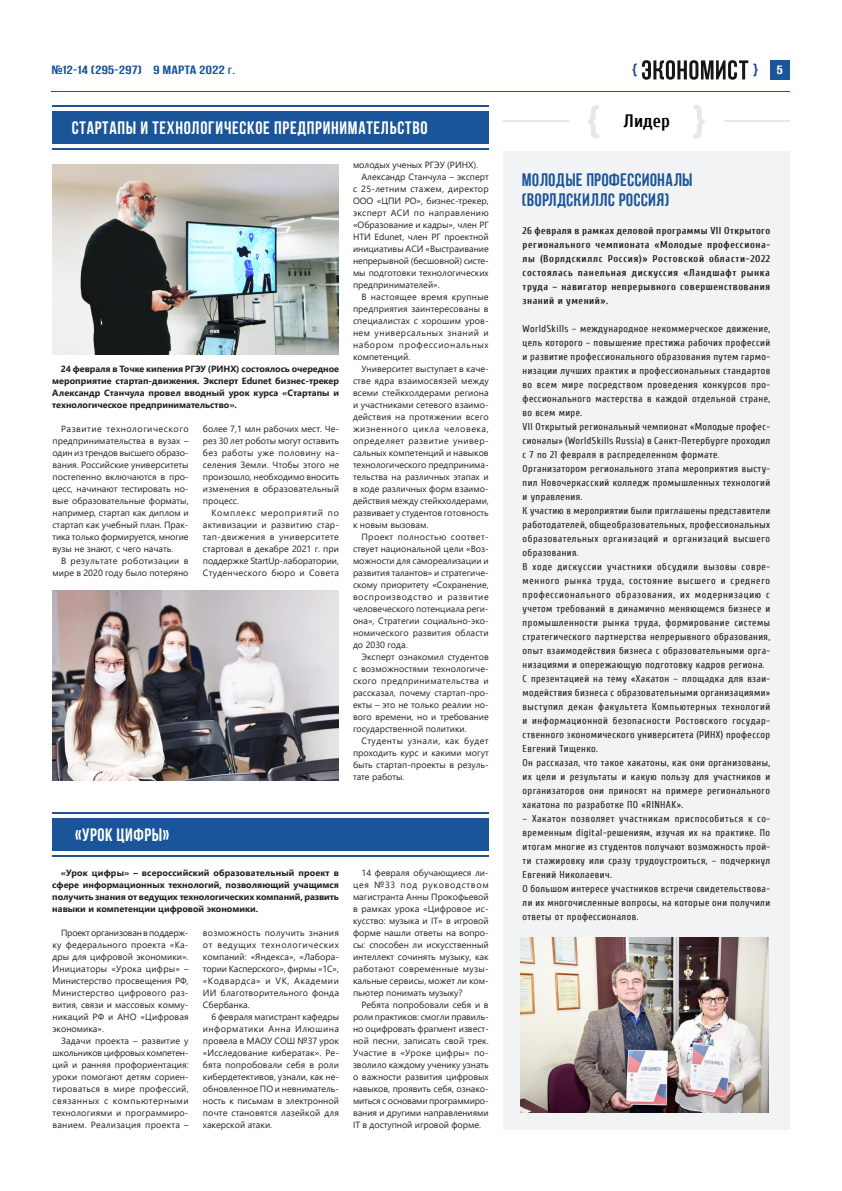
<style>
.page{position:relative;width:842px;height:1191px;background:#fff}
.page>*{position:absolute;margin:0;border:0;box-sizing:border-box;transform-origin:0 0}
.Заголовок{font:700 18px "Bebas Neue";letter-spacing:.04em;color:#fff}
.Заголовок-2{font:18px "AA Bebas Neue";letter-spacing:.04em;color:#1a5599}
.Заголовок-3{font:700 18px "Cuprum";color:#000}
.t1{font:12px "AA Bebas Neue";letter-spacing:.025em;color:#1a5599;scale:1.33 1}
.t2{font:12px "AA Bebas Neue";color:#fff;scale:1.33 1}
.Заголовок-4{font:10px/14px "Cuprum";letter-spacing:.04em;color:#231f20;text-align:justify}
.Заголовок-5{font:700 10px/14px "Cuprum";letter-spacing:.05em;color:#231f20;text-align:justify}
.Заголовок-6{font:9px/12px "Segoe UI";color:#231f20;text-align:justify}
.Заголовок-7{font:700 9px/12px "Segoe UI";color:#231f20;text-align:justify}
.s1{font-size:9px}
</style>
<div class="page">
<div style="left:770px;top:60px;width:20px;height:20px;background:#1a5599"></div>
<svg style="left:632px;top:60px;width:126px;height:20px"></svg>
<hr style="left:52px;top:91px;width:738px;height:1px;background:#1a5599">
<div style="left:503px;top:152px;width:286px;height:977px;background:#f2f3f4"></div>
<img style="left:52px;top:164px;width:287px;height:190px">
<img style="left:52px;top:590px;width:287px;height:191px">
<svg style="left:588px;top:105px;width:11px;height:33px"></svg>
<svg style="left:693px;top:105px;width:11px;height:33px"></svg>
<hr style="left:724px;top:120px;width:65px;height:2px;background:#e6e7e9">
<hr style="left:503px;top:120px;width:65px;height:2px;background:#e6e7e9">
<div style="left:53px;top:111px;width:436px;height:32px;background:#1a5599"></div>
<div style="left:53px;top:818px;width:436px;height:32px;background:#1a5599"></div>
<hr style="left:53px;top:105px;width:436px;height:1px;background:#1a5599">
<hr style="left:53px;top:812px;width:436px;height:1px;background:#1a5599">
<hr style="left:53px;top:148px;width:436px;height:1px;background:#1a5599">
<hr style="left:53px;top:855px;width:436px;height:1px;background:#1a5599">
<img style="left:520px;top:937px;width:248px;height:175px">
<h2 class="t1" style="left:52px;top:63px;width:139px">№12-14 (295-297) 9 марта 2022 <span class="s1">г</span>.</h2>
<h2 class="t2" style="left:777px;top:63px;width:6px">5</h2>
<p class="Заголовок" style="left:72px;top:118px;width:357px">Стартапы и технологическое предпринимательство</p>
<p class="Заголовок-7" style="left:52px;top:362px;width:288px;text-indent:9px">24 февраля в Точке кипения РГЭУ (РИНХ) состоялось очередное мероприятие стартап-движения. Эксперт Edunet бизнес-трекер Александр Станчула провел вводный урок курса «Стартапы и технологическое предпринимательство».</p>
<p class="Заголовок-6" style="left:52px;top:422px;width:138px;text-indent:9px">Развитие технологического предпринимательства в вузах – один из трендов высшего образо&shy;вания. Российские университеты постепенно включаются в про&shy;цесс, начинают тестировать но&shy;вые образовательные форматы, например, стартап как диплом и стартап как учебный план. Прак&shy;тика только формируется, многие вузы не знают, с чего начать.</p>
<p class="Заголовок-6" style="left:52px;top:554px;width:138px;text-align:right">В результате роботизации в мире в 2020 году было потеряно</p>
<p class="Заголовок-6" style="left:203px;top:422px;width:138px">более 7,1 млн рабочих мест. Че&shy;рез 30 лет роботы могут оставить без работы уже половину на&shy;селения Земли. Чтобы этого не произошло, необходимо вносить изменения в образовательный процесс.</p>
<p class="Заголовок-6" style="left:203px;top:506px;width:138px;text-indent:9px">Комплекс мероприятий по активизации и развитию стар&shy;тап-движения в университете стартовал в декабре 2021 г. при поддержке StartUp-лаборатории, Студенческого бюро и Совета</p>
<p class="Заголовок-6" style="left:353px;top:158px;width:127px">молодых ученых РГЭУ (РИНХ).</p>
<p class="Заголовок-6" style="left:353px;top:170px;width:137px;text-indent:9px">Александр Станчула – эксперт с 25-летним стажем, директор ООО «ЦПИ РО», бизнес-трекер, эксперт АСИ по направлению «Образование и кадры», член РГ НТИ Edunet, член РГ проектной инициативы АСИ «Выстраивание непрерывной (бесшовной) систе&shy;мы подготовки технологических предпринимателей».</p>
<p class="Заголовок-6" style="left:353px;top:290px;width:137px;text-indent:9px">В настоящее время крупные предприятия заинтересованы в специалистах с хорошим уров&shy;нем универсальных знаний и набором профессиональных компетенций.</p>
<p class="Заголовок-6" style="left:353px;top:362px;width:137px;text-indent:9px">Университет выступает в каче&shy;стве ядра взаимосвязей между всеми стейкхолдерами региона и участниками сетевого взаимо&shy;действия на протяжении всего жизненного цикла человека, определяет развитие универ&shy;сальных компетенций и навыков технологического предпринима&shy;тельства на различных этапах и в ходе различных форм взаимо&shy;действия между стейкхолдерами, развивает у студентов готовность к новым вызовам.</p>
<p class="Заголовок-6" style="left:353px;top:530px;width:137px;text-indent:9px">Проект полностью соответ&shy;ствует национальной цели «Воз&shy;можности для самореализации и развития талантов» и стратегиче&shy;скому приоритету «Сохранение, воспроизводство и развитие человеческого потенциала реги&shy;она», Стратегии социально-эко&shy;номического развития области до 2030 года.</p>
<p class="Заголовок-6" style="left:353px;top:650px;width:137px;text-indent:9px">Эксперт ознакомил студентов с возможностями технологиче&shy;ского предпринимательства и рассказал, почему стартап-про&shy;екты – это не только реалии но&shy;вого времени, но и требование государственной политики.</p>
<p class="Заголовок-6" style="left:353px;top:734px;width:137px;text-indent:9px">Студенты узнали, как будет проходить курс и какими могут быть стартап-проекты в резуль&shy;тате работы.</p>
<p class="Заголовок" style="left:75px;top:825px;width:95px">«УРОК ЦИФРЫ»</p>
<p class="Заголовок-7" style="left:52px;top:866px;width:288px;text-indent:9px">«Урок цифры» – всероссийский образовательный проект в сфере информационных технологий, позволяющий учащимся получить знания от ведущих технологических компаний, развить навыки и компетенции цифровой экономики.</p>
<p class="Заголовок-6" style="left:52px;top:926px;width:138px;text-indent:9px">Проект организован в поддерж&shy;ку федерального проекта «Ка&shy;дры для цифровой экономики».<br>Инициаторы «Урока цифры» – Министерство просвещения РФ, Министерство цифрового раз&shy;вития, связи и массовых комму&shy;никаций РФ и АНО «Цифровая экономика».</p>
<p class="Заголовок-6" style="left:52px;top:1034px;width:138px;text-indent:9px">Задачи проекта – развитие у школьников цифровых компетен&shy;ций и ранняя профориентация: уроки помогают детям сориен&shy;тироваться в мире профессий, связанных с компьютерными технологиями и программиро&shy;ванием. Реализация проекта –</p>
<p class="Заголовок-6" style="left:203px;top:926px;width:138px">возможность получить знания от ведущих технологических компаний: «Яндекса», «Лабора&shy;тории Касперского», фирмы «1С», «Кодвардса» и VK, Академии ИИ благотворительного фонда Сбербанка.</p>
<p class="Заголовок-6" style="left:203px;top:1010px;width:138px;text-indent:9px">6 февраля магистрант кафедры информатики Анна Илюшина провела в МАОУ СОШ №37 урок «Исследование кибератак». Ре&shy;бята попробовали себя в роли кибердетективов, узнали, как не&shy;обновленное ПО и невниматель&shy;ность к письмам в электронной почте становятся лазейкой для хакерской атаки.</p>
<p class="Заголовок-6" style="left:353px;top:866px;width:137px;text-indent:9px">14 февраля обучающиеся ли&shy;цея №33 под руководством магистранта Анны Прокофьевой в рамках урока «Цифровое ис&shy;кусство: музыка и IT» в игровой форме нашли ответы на вопро&shy;сы: способен ли искусственный интеллект сочинять музыку, как работают современные музы&shy;кальные сервисы, может ли ком&shy;пьютер понимать музыку?</p>
<p class="Заголовок-6" style="left:353px;top:998px;width:137px;text-indent:9px">Ребята попробовали себя и в роли практиков: смогли правиль&shy;но оцифровать фрагмент извест&shy;ной песни, записать свой трек.<br>Участие в «Уроке цифры» по&shy;зволило каждому ученику узнать о важности развития цифровых навыков, проявить себя, ознако&shy;миться с основами программиро&shy;вания и другими направлениями IT в доступной игровой форме.</p>
<p class="Заголовок-3" style="left:624px;top:111px;width:47px">Лидер</p>
<p class="Заголовок-2" style="left:522px;top:170px;width:171px">МОЛОДЫЕ ПРОФЕССИОНАЛЫ</p>
<p class="Заголовок-2" style="left:522px;top:190px;width:148px">(ВОРЛДСКИЛЛС РОССИЯ)</p>
<p class="Заголовок-5" style="left:523px;top:223px;width:249px">26 февраля в рамках деловой программы VII Открытого регионального чемпионата «Молодые профессиона&shy;лы (Ворлдскиллс Россия)» Ростовской области-2022 состоялась панельная дискуссия «Ландшафт рынка труда – навигатор непрерывного совершенствования знаний и умений».</p>
<p class="Заголовок-4" style="left:523px;top:321px;width:249px">WorldSkills – международное некоммерческое движение, цель которого – повышение престижа рабочих профессий и развитие профессионального образования путем гармо&shy;низации лучших практик и профессиональных стандартов во всем мире посредством проведения конкурсов про&shy;фессионального мастерства в каждой отдельной стране, во всем мире.</p>
<p class="Заголовок-4" style="left:523px;top:419px;width:249px">VII Открытый региональный чемпионат «Молодые профес&shy;сионалы» (WorldSkills Russia) в Санкт-Петербурге проходил с 7 по 21 февраля в распределенном формате.</p>
<p class="Заголовок-4" style="left:523px;top:461px;width:249px">Организатором регионального этапа мероприятия высту&shy;пил Новочеркасский колледж промышленных технологий и управления.</p>
<p class="Заголовок-4" style="left:523px;top:503px;width:249px">К участию в мероприятии были приглашены представители работодателей, общеобразовательных, профессиональных образовательных организаций и организаций высшего образования.</p>
<p class="Заголовок-4" style="left:523px;top:559px;width:249px">В ходе дискуссии участники обсудили вызовы совре&shy;менного рынка труда, состояние высшего и среднего профессионального образования, их модернизацию с учетом требований в динамично меняющемся бизнесе и промышленности рынка труда, формирование системы стратегического партнерства непрерывного образования, опыт взаимодействия бизнеса с образовательными орга&shy;низациями и опережающую подготовку кадров региона.</p>
<p class="Заголовок-4" style="left:523px;top:671px;width:249px">С презентацией на тему «Хакатон – площадка для взаи&shy;модействия бизнеса с образовательными организациями» выступил декан факультета Компьютерных технологий и информационной безопасности Ростовского государ&shy;ственного экономического университета (РИНХ) профессор Евгений Тищенко.</p>
<p class="Заголовок-4" style="left:523px;top:755px;width:249px">Он рассказал, что такое хакатоны, как они организованы, их цели и результаты и какую пользу для участников и организаторов они приносят на примере регионального хакатона по разработке ПО «RINHAK».</p>
<p class="Заголовок-4" style="left:523px;top:811px;width:249px">– Хакатон позволяет участникам приспособиться к со&shy;временным digital-решениям, изучая их на практике. По итогам многие из студентов получают возможность прой&shy;ти стажировку или сразу трудоустроиться, – подчеркнул Евгений Николаевич.</p>
<p class="Заголовок-4" style="left:523px;top:881px;width:249px">О большом интересе участников встречи свидетельствова&shy;ли их многочисленные вопросы, на которые они получили ответы от профессионалов.</p>
</div>
